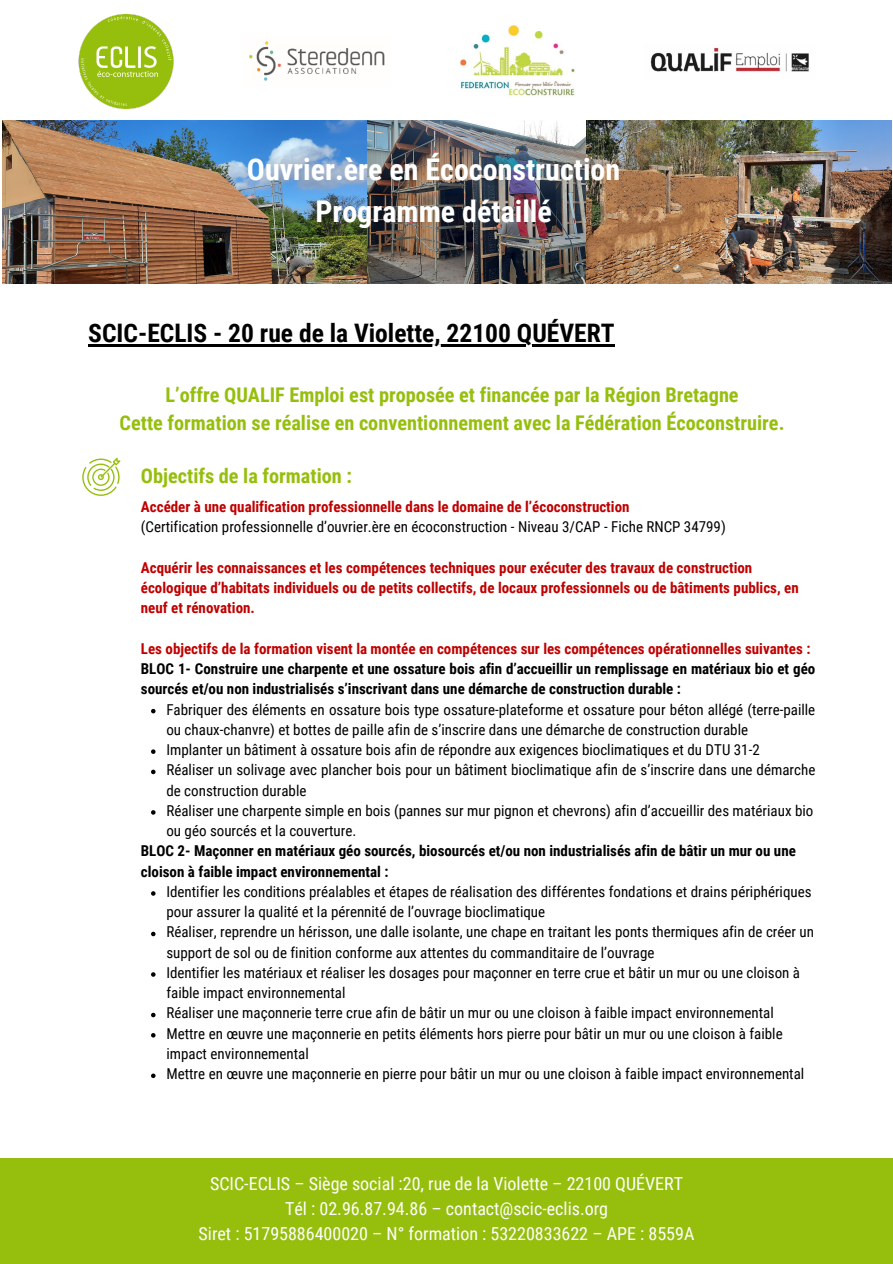
<style>
.page{position:relative;width:893px;height:1264px;background:#fff}
.page>*{position:absolute;margin:0;border:0;box-sizing:border-box;transform-origin:0 0}
.t1{font:700 30px "Roboto Condensed";color:#fff}
.t2{font:700 25.5px "Roboto Condensed";color:#000}
.t3{font:700 20.25px "Roboto Condensed";color:#96bf0d}
.t4{font:18px "Roboto Condensed";color:#fff}
.t5{font:15px/20.2px "Roboto Condensed";color:#000}
.t6{font:700 15px/20.2px "Roboto Condensed";color:#c00000}
.t7{font:700 15px/20.2px "Roboto Condensed";color:#000}
</style>
<div class="page">
<svg style="left:82px;top:457px;width:38px;height:39px"></svg>
<svg style="left:151px;top:709px;width:4px;height:4px"></svg>
<svg style="left:151px;top:749px;width:4px;height:5px"></svg>
<svg style="left:151px;top:769px;width:4px;height:5px"></svg>
<svg style="left:151px;top:810px;width:4px;height:4px"></svg>
<svg style="left:151px;top:891px;width:4px;height:4px"></svg>
<svg style="left:151px;top:931px;width:4px;height:5px"></svg>
<svg style="left:151px;top:972px;width:4px;height:4px"></svg>
<svg style="left:151px;top:1012px;width:4px;height:5px"></svg>
<svg style="left:151px;top:1033px;width:4px;height:4px"></svg>
<svg style="left:151px;top:1073px;width:4px;height:5px"></svg>
<hr style="left:88px;top:345px;width:526px;height:2px;background:#000">
<img style="left:2px;top:121px;width:551px;height:163px">
<img style="left:553px;top:121px;width:338px;height:163px">
<img style="left:78px;top:14px;width:96px;height:95px">
<img style="left:249px;top:41px;width:136px;height:40px">
<img style="left:460px;top:25px;width:115px;height:71px">
<img style="left:650px;top:47px;width:159px;height:25px">
<div style="left:0;top:1158px;width:892px;height:105px;background:#96bf0d"></div>
<p class="t1" style="left:247px;top:152px;width:375px">Ouvrier.ère en Écoconstruction</p>
<p class="t1" style="left:315px;top:194px;width:238px">Programme détaillé</p>
<p class="t2" style="left:88px;top:319px;width:528px">SCIC-ECLIS - 20 rue de la Violette, 22100 QUÉVERT</p>
<p class="t3" style="left:165px;top:383px;width:574px">L’offre QUALIF Emploi est proposée et financée par la Région Bretagne</p>
<p class="t3" style="left:119px;top:411px;width:666px">Cette formation se réalise en conventionnement avec la Fédération Écoconstruire.</p>
<p class="t3" style="left:141px;top:464px;width:213px">Objectifs de la formation :</p>
<p class="t6" style="left:141px;top:496px;width:490px">Accéder à une qualification professionnelle dans le domaine de l’écoconstruction</p>
<p class="t5" style="left:141px;top:517px;width:586px">(Certification professionnelle d’ouvrier.ère en écoconstruction - Niveau 3/CAP - Fiche RNCP 34799)</p>
<p class="t6" style="left:141px;top:557px;width:659px">Acquérir les connaissances et les compétences techniques pour exécuter des travaux de construction écologique d’habitats individuels ou de petits collectifs, de locaux professionnels ou de bâtiments publics, en neuf et rénovation.</p>
<p class="t6" style="left:141px;top:638px;width:671px">Les objectifs de la formation visent la montée en compétences sur les compétences opérationnelles suivantes :</p>
<p class="t7" style="left:141px;top:658px;width:676px">BLOC 1- Construire une charpente et une ossature bois afin d’accueillir un remplissage en matériaux bio et géo sourcés et/ou non industrialisés s’inscrivant dans une démarche de construction durable :</p>
<p class="t5" style="left:166px;top:699px;width:650px">Fabriquer des éléments en ossature bois type ossature-plateforme et ossature pour béton allégé (terre-paille ou chaux-chanvre) et bottes de paille afin de s’inscrire dans une démarche de construction durable</p>
<p class="t5" style="left:166px;top:739px;width:595px">Implanter un bâtiment à ossature bois afin de répondre aux exigences bioclimatiques et du DTU 31-2</p>
<p class="t5" style="left:166px;top:760px;width:650px">Réaliser un solivage avec plancher bois pour un bâtiment bioclimatique afin de s’inscrire dans une démarche de construction durable</p>
<p class="t5" style="left:166px;top:800px;width:648px">Réaliser une charpente simple en bois (pannes sur mur pignon et chevrons) afin d’accueillir des matériaux bio ou géo sourcés et la couverture.</p>
<p class="t7" style="left:141px;top:841px;width:656px">BLOC 2- Maçonner en matériaux géo sourcés, biosourcés et/ou non industrialisés afin de bâtir un mur ou une cloison à faible impact environnemental :</p>
<p class="t5" style="left:166px;top:881px;width:646px">Identifier les conditions préalables et étapes de réalisation des différentes fondations et drains périphériques pour assurer la qualité et la pérennité de l’ouvrage bioclimatique</p>
<p class="t5" style="left:166px;top:922px;width:649px">Réaliser, reprendre un hérisson, une dalle isolante, une chape en traitant les ponts thermiques afin de créer un support de sol ou de finition conforme aux attentes du commanditaire de l’ouvrage</p>
<p class="t5" style="left:166px;top:962px;width:635px">Identifier les matériaux et réaliser les dosages pour maçonner en terre crue et bâtir un mur ou une cloison à faible impact environnemental</p>
<p class="t5" style="left:166px;top:1003px;width:609px">Réaliser une maçonnerie terre crue afin de bâtir un mur ou une cloison à faible impact environnemental</p>
<p class="t5" style="left:166px;top:1023px;width:617px">Mettre en œuvre une maçonnerie en petits éléments hors pierre pour bâtir un mur ou une cloison à faible impact environnemental</p>
<p class="t5" style="left:166px;top:1063px;width:639px">Mettre en œuvre une maçonnerie en pierre pour bâtir un mur ou une cloison à faible impact environnemental</p>
<p class="t4" style="left:210px;top:1173px;width:474px">SCIC-ECLIS – Siège social :20, rue de la Violette – 22100 QUÉVERT</p>
<p class="t4" style="left:285px;top:1198px;width:324px">Tél : 02.96.87.94.86 – contact@scic-eclis.org</p>
<p class="t4" style="left:198px;top:1223px;width:497px">Siret : 51795886400020 – N° formation : 53220833622 – APE : 8559A</p>
</div>
